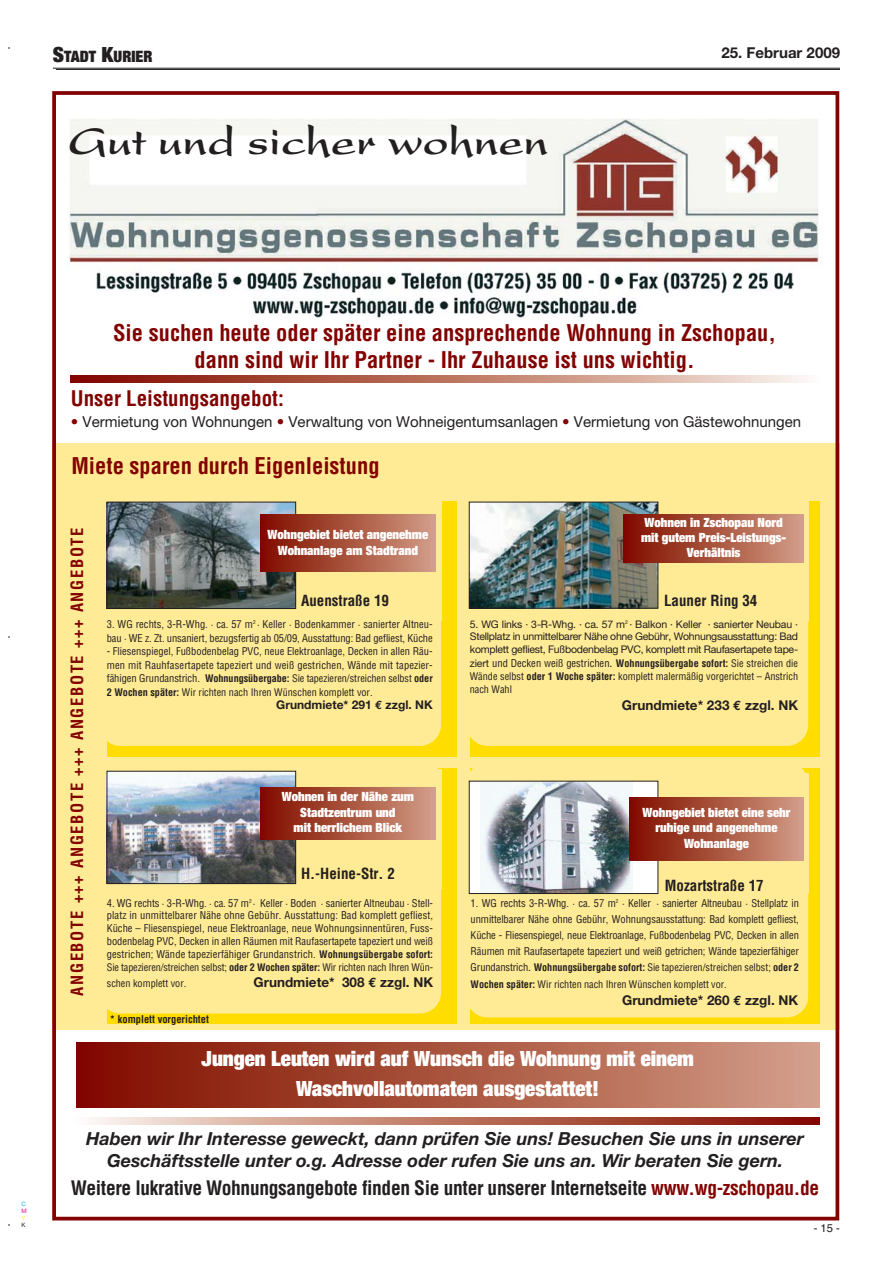
<style>
.page{position:relative;width:893px;height:1263px;background:#fff}
.page>*{position:absolute;margin:0;border:0;box-sizing:border-box;transform-origin:0 0}
.t1{font:700 43.5px "Present";color:#231f20}
.t2{font:700 condensed 22.5px/27px "Helvetica";color:#820200;text-align:center}
.t3{font:900 expanded 21px/30px "Helvetica Neue";color:#fff;text-align:center}
.t4{font:700 condensed 21px "Helvetica";color:#820200}
.t5{font:700 condensed 19.5px "Helvetica";letter-spacing:-.015em;color:#231f20}
.t6{font:italic 700 18px/21.6px "Helvetica Neue";color:#231f20;text-align:center}
.t7{font:700 condensed 16.5px "Helvetica";letter-spacing:.1em;color:#820200}
.t8{font:900 expanded 15.75px "Helvetica Neue";color:#231f20}
.t9{font:15px "Helvetica Neue";color:#231f20}
.t10{font:700 condensed 15px "Helvetica";color:#231f20}
.t11{font:700 15px "Helvetica Neue";color:#231f20}
.t12{font:700 13.5px "Helvetica Neue";color:#231f20}
.t13{font:900 expanded 12.75px/15.3px "Helvetica Neue";color:#fff;text-align:center}
.t14{font:700 12px "Helvetica Neue";color:#231f20}
.t15{font:11.25px "Helvetica";color:#231f20}
.t16{font:condensed 10.5px/15.8px "Helvetica";color:#231f20;text-align:justify}
.t17{font:10.5px/12.6px "Helvetica Neue";letter-spacing:-.025em;color:#231f20;text-align:justify}
.t18{font:700 condensed 10.5px "Helvetica";color:#231f20}
.t19{font:condensed 10.2px/13.2px "Helvetica";color:#231f20}
.t20{font:6px "Helvetica Neue";color:#00adef}
.t21{font:6px "Helvetica Neue";color:#ec008c}
.t22{font:6px "Helvetica Neue";color:#fff200}
.t23{font:6px "Helvetica Neue";color:#231f20}
.s1{font-size:21px}
.s2{color:#820200}
.s3{font-family:"Helvetica Neue";font-stretch:normal}
.s4{font-weight:700;font-size:10.2px}
.s5{font-size:10.2px}
.s6{font-weight:700}
.s7{font-family:"Euro Mono"}
.s8{font-size:10.5px}
.s9{font-family:"Helvetica Neue";font-stretch:normal;font-size:10.5px}
</style>
<div class="page">
<hr style="left:53px;top:68px;width:787px;height:1px;background:#231f20">
<hr style="left:56px;top:69px;width:784px;height:1px;background:#231f20">
<div style="left:52px;top:444px;width:787px;height:586px;background:#ffeb95"></div>
<div style="left:52px;top:91px;width:787px;height:1130px;border:4px solid #820200"></div>
<svg style="left:71px;top:376px;width:733px;height:6px;background:#bb7565"></svg>
<svg style="left:93px;top:1118px;width:726px;height:6px;background:#bb7666"></svg>
<div style="left:107px;top:502px;width:349px;height:255px;background:#fd0"></div>
<div style="left:107px;top:769px;width:349px;height:255px;background:#fd0"></div>
<div style="left:470px;top:502px;width:349px;height:255px;background:#fd0"></div>
<div style="left:470px;top:768px;width:349px;height:255px;background:#fd0"></div>
<div style="left:99px;top:491px;width:342px;height:255px;background:#ffeb95;border-radius:21px"></div>
<div style="left:105px;top:502px;width:336px;height:119px;background:#ffeb95"></div>
<div style="left:99px;top:758px;width:342px;height:256px;background:#ffeb95;border-radius:21px"></div>
<div style="left:105px;top:770px;width:336px;height:119px;background:#ffeb95"></div>
<div style="left:466px;top:762px;width:342px;height:255px;background:#ffeb95;border-radius:21px"></div>
<div style="left:466px;top:491px;width:342px;height:255px;background:#ffeb95;border-radius:21px"></div>
<img style="left:109px;top:504px;width:185px;height:103px">
<div style="left:107px;top:502px;width:189px;height:107px;border:1px solid #231f20"></div>
<img style="left:109px;top:773px;width:185px;height:109px">
<div style="left:107px;top:771px;width:189px;height:113px;border:1px solid #231f20"></div>
<div style="left:469px;top:781px;width:189px;height:113px;background:#fff"></div>
<img style="left:481px;top:783px;width:152px;height:109px">
<div style="left:469px;top:781px;width:189px;height:113px;border:1px solid #231f20"></div>
<img style="left:471px;top:504px;width:185px;height:102px">
<div style="left:469px;top:502px;width:189px;height:106px;border:1px solid #231f20"></div>
<div style="left:261px;top:515px;width:174px;height:57px;background:linear-gradient(to right,#800c00,#d19c85)"></div>
<div style="left:623px;top:515px;width:180px;height:47px;background:linear-gradient(to right,#800b00,#d19c84)"></div>
<div style="left:261px;top:787px;width:174px;height:53px;background:linear-gradient(to right,#800c00,#d19c85)"></div>
<div style="left:629px;top:797px;width:174px;height:64px;background:linear-gradient(to right,#800b00,#d19c84)"></div>
<div style="left:76px;top:1043px;width:743px;height:65px;background:linear-gradient(to right,#800a00,#d39f87)"></div>
<img style="left:69px;top:119px;width:751px;height:199px">
<h3 class="t8" style="left:53px;top:51px;width:101px"><span class="s1">S</span>TADT <span class="s1">K</span>URIER</h3>
<h3 class="t11" style="left:721px;top:47px;width:120px">25. Februar 2009</h3>
<h1 class="t1" style="left:69px;top:125px;width:481px">Gut und sicher wohnen</h1>
<p class="t20" style="left:21px;top:1201px;width:6px">C</p>
<p class="t21" style="left:21px;top:1208px;width:7px">M</p>
<p class="t22" style="left:21px;top:1216px;width:5px">Y</p>
<p class="t23" style="left:21px;top:1223px;width:6px">K</p>
<h2 class="t2" style="left:113px;top:322px;width:664px">Sie suchen heute oder später eine ansprechende Wohnung in Zschopau, dann sind wir Ihr Partner - Ihr Zuhause ist uns wichtig.</h2>
<h3 class="t4" style="left:71px;top:390px;width:214px">Unser Leistungsangebot:</h3>
<h3 class="t9" style="left:71px;top:417px;width:731px"><span class="s2">•</span> Vermietung von Wohnungen <span class="s2">•</span> Verwaltung von Wohneigentumsanlagen <span class="s2">•</span> Vermietung von Gästewohnungen</h3>
<h2 class="t2" style="left:71px;top:454px;width:310px">Miete sparen durch Eigenleistung</h2>
<p class="t13" style="left:641px;top:516px;width:147px">Wohnen in Zschopau Nord mit gutem Preis-Leistungs-<br>Verhältnis</p>
<h3 class="t7" style="left:71px;top:996px;width:470px;rotate:-90deg">ANGEBOTE +++ ANGEBOTE +++ ANGEBOTE +++ ANGEBOTE</h3>
<p class="t13" style="left:267px;top:528px;width:162px">Wohngebiet bietet angenehme<br>Wohnanlage am Stadtrand</p>
<h3 class="t10" style="left:301px;top:595px;width:89px">Auenstraße 19</h3>
<h3 class="t10" style="left:664px;top:594px;width:95px">Launer Ring 34</h3>
<p class="t17" style="left:470px;top:619px;width:330px">5. WG links · 3-R-Whg. · ca. 57 m<sup>2</sup> · Balkon · Keller · sanierter Neubau · Stellplatz in unmittelbarer Nähe ohne Gebühr, Wohnungsausstattung: Bad komplett gefliest, Fußbodenbelag PVC, komplett mit Raufasertapete tape-</p>
<p class="t16" style="left:470px;top:656px;width:330px"><span class="s3">ziert</span> und Decken weiß gestrichen<span class="s3">.</span> <span class="s4">Wohnungsübergabe sofort:</span> <span class="s5">Sie streichen die</span></p>
<p class="t19" style="left:470px;top:671px;width:330px">Wände selbst <span class="s6">oder 1 Woche später:</span> komplett malermäßig vorgerichtet – Anstrich nach Wahl</p>
<p class="t12" style="left:622px;top:700px;width:178px">Grundmiete* 233 <span class="s7">€</span> zzgl. NK</p>
<p class="t16" style="left:107px;top:619px;width:327px;line-height:13.5px">3. WG rechts, 3-R-Whg. · ca. 57 m<sup>2</sup> · Keller · Bodenkammer · sanierter Altneu&shy;bau · WE z. Zt. unsaniert, bezugsfertig ab 05/09, Ausstattung: Bad gefliest, Küche</p>
<p class="t16" style="left:107px;top:646px;width:327px;line-height:13.5px">- Fliesenspiegel, Fußbodenbelag PVC, neue Elektroanlage, Decken in allen Räu&shy;men mit Rauhfasertapete tapeziert und weiß gestrichen, Wände mit tapezier-</p>
<p class="t19" style="left:107px;top:673px;width:327px"><span class="s8">fähigen Grundanstrich.</span> <span class="s6">Wohnungsübergabe:</span> Sie tapezieren/streichen selbst <span class="s6">oder<br>2 Wochen später:</span> Wir richten nach Ihren Wünschen komplett vor.</p>
<p class="t14" style="left:276px;top:701px;width:158px">Grundmiete* 291 <span class="s7">€</span> zzgl. NK</p>
<p class="t13" style="left:282px;top:790px;width:134px">Wohnen in der Nähe zum<br>Stadtzentrum und<br>mit herrlichem Blick</p>
<p class="t13" style="left:642px;top:806px;width:149px">Wohngebiet bietet eine sehr ruhige und angenehme<br>Wohnanlage</p>
<h3 class="t10" style="left:301px;top:868px;width:95px">H.-Heine-Str. 2</h3>
<p class="t16" style="left:107px;top:898px;width:328px;line-height:12.6px">4. WG rechts · 3-R-Whg. · ca. 57 m<sup>2</sup> · Keller · Boden · sanierter Altneubau · Stell&shy;platz in unmittelbarer Nähe ohne Gebühr. Ausstattung: Bad komplett gefliest, Küche – Fliesenspiegel, neue Elektroanlage, neue Wohnungsinnentüren, Fuss&shy;bodenbelag PVC, Decken in allen Räumen mit Raufasertapete tapeziert und weiß</p>
<p class="t16" style="left:107px;top:948px;width:328px">gestrichen; Wände tapezierfähiger Grundanstrich. <span class="s4">Wohnungsübergabe sofort:</span></p>
<p class="t19" style="left:107px;top:961px;width:328px;line-height:15.1px">Sie tapezieren/streichen selbst; <span class="s6">oder 2 Wochen später:</span> Wir richten nach Ihren Wün&shy;schen komplett vor.</p>
<h3 class="t10" style="left:665px;top:880px;width:100px">Mozartstraße 17</h3>
<p class="t16" style="left:470px;top:897px;width:330px">1. WG rechts 3-R-Whg. · ca. 57 m<sup>2</sup> · Keller · sanierter Altneubau · Stellplatz in unmittelbarer Nähe ohne Gebühr, Wohnungsausstattung: Bad komplett gefliest, Küche - Fliesenspiegel, neue Elektroanlage, Fußbodenbelag PVC, Decken in allen Räumen mit Raufasertapete tapeziert und weiß getrichen; Wände tapezierfähiger</p>
<p class="t19" style="left:470px;top:960px;width:330px;line-height:16.6px"><span class="s8">Grundanstrich</span><span class="s9">.</span> <span class="s6">Wohnungsübergabe sofort:</span> Sie tapezieren/streichen selbst; <span class="s6">oder 2<br>Wochen später:</span> Wir richten nach Ihren Wünschen komplett vor.</p>
<p class="t12" style="left:253px;top:977px;width:181px">Grundmiete* 308 <span class="s7">€</span> zzgl. NK</p>
<p class="t12" style="left:622px;top:996px;width:178px">Grundmiete* 260 <span class="s7">€</span> zzgl. NK</p>
<p class="t18" style="left:110px;top:1015px;width:101px">* komplett vorgerichtet</p>
<h3 class="t3" style="left:201px;top:1045px;width:494px">Jungen Leuten wird auf Wunsch die Wohnung mit einem<br>Waschvollautomaten ausgestattet!</h3>
<h3 class="t6" style="left:86px;top:1130px;width:719px">Haben wir Ihr Interesse geweckt, dann prüfen Sie uns! Besuchen Sie uns in unserer<br>Geschäftsstelle unter o.g. Adresse oder rufen Sie uns an. Wir beraten Sie gern.</h3>
<h3 class="t5" style="left:71px;top:1181px;width:749px">Weitere lukrative Wohnungsangebote finden Sie unter unserer Internetseite <span class="s2">www.wg-zschopau.de</span></h3>
<p class="t15" style="left:813px;top:1224px;width:28px">- 15 -</p>
</div>
